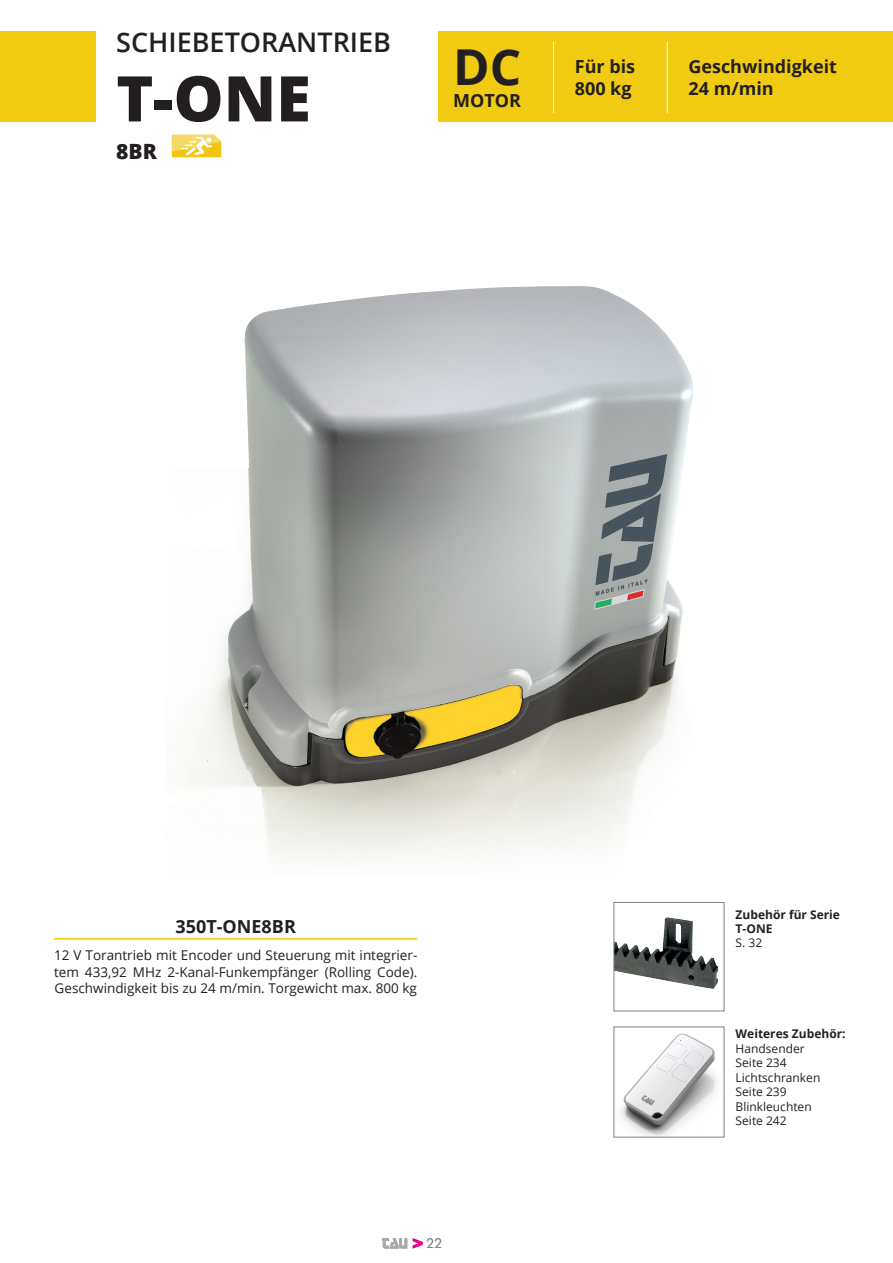
<style>
.page{position:relative;width:893px;height:1263px;background:#fff}
.page>*{position:absolute;margin:0;border:0;box-sizing:border-box;transform-origin:0 0}
.t1{font:800 63px "Open Sans";color:#231f20}
.t2{font:700 49.5px "Open Sans";color:#231f20}
.t3{font:600 27px "Open Sans";color:#231f20}
.t4{font:800 21px "Open Sans";color:#231f20}
.t5{font:700 18px/21.6px "Open Sans";color:#231f20}
.t6{font:13.5px/16.2px "Open Sans";color:#231f20;text-align:justify}
.t7{font:300 13.5px "Futura BT";color:#808285}
.t8{font:12px/14.4px "Open Sans";color:#231f20}
.t9{font:700 12px/14.4px "Open Sans";color:#231f20}
</style>
<div class="page">
<svg style="left:413px;top:1238px;width:10px;height:10px"></svg>
<svg style="left:383px;top:1238px;width:24px;height:10px"></svg>
<hr style="left:54px;top:938px;width:363px;height:1px;background:#f1cb11">
<img style="left:175px;top:286px;width:518px;height:571px">
<img style="left:616px;top:917px;width:102px;height:72px">
<div style="left:614px;top:902px;width:110px;height:109px;border:1px solid #808285"></div>
<img style="left:620px;top:1033px;width:97px;height:102px">
<div style="left:0;top:31px;width:96px;height:91px;background:#f1cb11"></div>
<svg style="left:172px;top:135px;width:49px;height:22px"></svg>
<div style="left:439px;top:31px;width:454px;height:91px;background:#f1cb11"></div>
<hr style="left:553px;top:41px;width:1px;height:72px;background:#fff">
<hr style="left:667px;top:41px;width:1px;height:72px;background:#fff">
<h3 class="t3" style="left:116px;top:24px;width:276px">SCHIEBETORANTRIEB</h3>
<h1 class="t1" style="left:116px;top:54px;width:196px">T-ONE</h1>
<h3 class="t4" style="left:116px;top:136px;width:42px">8BR</h3>
<h2 class="t2" style="left:453px;top:32px;width:70px">DC</h2>
<h3 class="t5" style="left:453px;top:89px;width:69px">MOTOR</h3>
<h3 class="t5" style="left:575px;top:55px;width:62px">Für bis<br>800 kg</h3>
<h3 class="t5" style="left:688px;top:55px;width:150px">Geschwindigkeit<br>24 m/min</h3>
<h3 class="t5" style="left:176px;top:916px;width:122px">350T-ONE8BR</h3>
<p class="t6" style="left:54px;top:947px;width:365px">12 V Torantrieb mit Encoder und Steuerung mit integrier&shy;tem 433,92 MHz 2-Kanal-Funkempfänger (Rolling Code).<br>Geschwindigkeit bis zu 24 m/min. Torgewicht max. 800 kg</p>
<p class="t7" style="left:427px;top:1235px;width:17px">22</p>
<p class="t9" style="left:736px;top:907px;width:106px">Zubehör für Serie<br>T-ONE</p>
<p class="t8" style="left:736px;top:935px;width:28px">S. 32</p>
<p class="t9" style="left:736px;top:1027px;width:111px">Weiteres Zubehör:</p>
<p class="t8" style="left:736px;top:1041px;width:86px">Handsender<br>Seite 234<br>Lichtschranken<br>Seite 239<br>Blinkleuchten<br>Seite 242</p>
</div>
